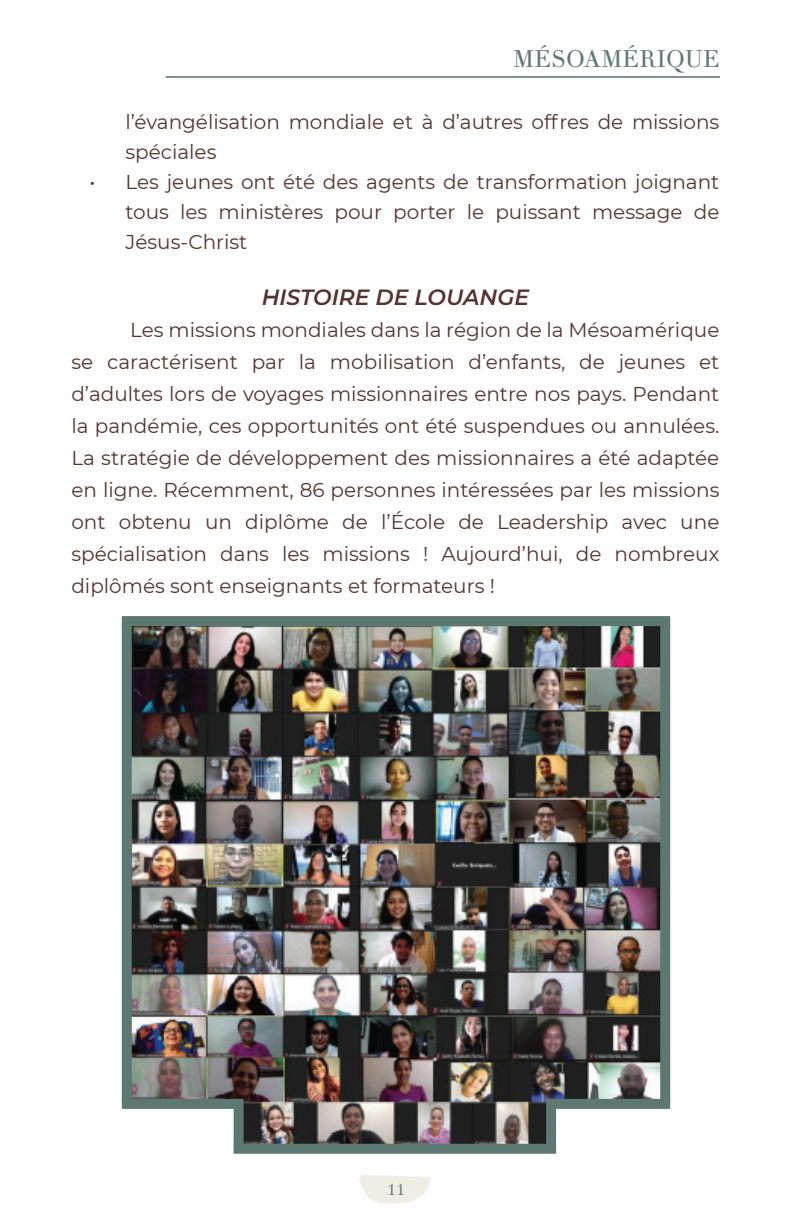
<style>
.page{position:relative;width:792px;height:1224px;background:#fff}
.page>*{position:absolute;margin:0;border:0;box-sizing:border-box;transform-origin:0 0}
.t1{font:24px "Theano Didot";color:#5d7873}
.t2{font:italic 600 22px "Montserrat";color:#56332d}
.t3{font:20px/32px "Montserrat";color:#56332d;text-align:justify}
.t4{font:16px "Theano Didot";color:#5d7873}
</style>
<div class="page">
<img style="left:359px;top:1175px;width:72px;height:29px">
<hr style="left:166px;top:76px;width:554px;height:2px;background:#5d7873">
<img style="left:132px;top:626px;width:528px;height:522px">
<div style="left:122px;top:624px;width:10px;height:477px;background:#5d7873"></div>
<div style="left:660px;top:624px;width:10px;height:477px;background:#5d7873"></div>
<div style="left:122px;top:616px;width:548px;height:10px;background:#5d7873"></div>
<div style="left:122px;top:1099px;width:119px;height:10px;background:#5d7873"></div>
<div style="left:234px;top:1099px;width:10px;height:47px;background:#5d7873"></div>
<div style="left:548px;top:1099px;width:122px;height:10px;background:#5d7873"></div>
<div style="left:546px;top:1099px;width:10px;height:47px;background:#5d7873"></div>
<div style="left:234px;top:1144px;width:322px;height:10px;background:#5d7873"></div>
<p class="t1" style="left:513px;top:44px;width:208px">MÉSOAMÉRIQUE</p>
<p class="t3" style="left:125px;top:106px;width:595px;line-height:30px">l’évangélisation mondiale et à d’autres offres de missions spéciales</p>
<p class="t3" style="left:125px;top:166px;width:596px;line-height:30px;text-indent:-36px">• Les jeunes ont été des agents de transformation joignant tous les ministères pour porter le puissant message de Jésus-Christ</p>
<p class="t2" style="left:262px;top:281px;width:269px">HISTOIRE DE LOUANGE</p>
<p class="t3" style="left:71px;top:313px;width:650px;text-indent:59px">Les missions mondiales dans la région de la Mésoamérique se caractérisent par la mobilisation d’enfants, de jeunes et d’adultes lors de voyages missionnaires entre nos pays. Pendant la pandémie, ces opportunités ont été suspendues ou annulées.<br>La stratégie de développement des missionnaires a été adaptée en ligne. Récemment, 86 personnes intéressées par les missions ont obtenu un diplôme de l’École de Leadership avec une spécialisation dans les missions ! Aujourd’hui, de nombreux diplômés sont enseignants et formateurs !</p>
<p class="t4" style="left:387px;top:1180px;width:20px">11</p>
</div>
